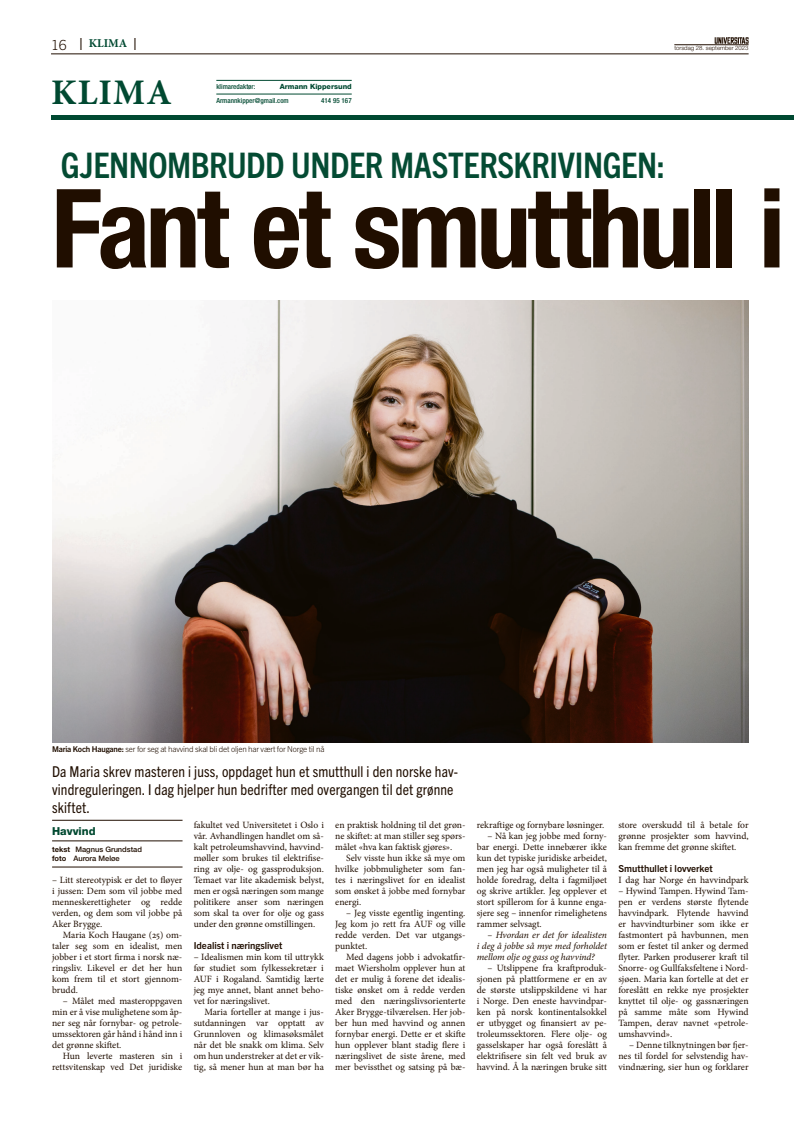
<style>
.page{position:relative;width:794px;height:1137px;background:#fff}
.page>*{position:absolute;margin:0;border:0;box-sizing:border-box;transform-origin:0 0}
.t1{font:700 condensed 109.5px "Helvetica Neue LT Std";letter-spacing:-.035em;color:#200e00}
.t2{font:700 36px "Minion Pro";letter-spacing:.03em;color:#004931}
.t3{font:700 condensed 35.3px "Trade Gothic Next LT Pro";letter-spacing:-.015em;color:#044b33}
.t4{font:condensed 15px/18px "Trade Gothic Next LT Pro";letter-spacing:.01em;color:#200e00}
.t5{font:300 14px "Trade Gothic Next LT Pro";color:#200e00}
.t6{font:700 12px "Minion Pro";color:#004931}
.t7{font:800 11px "Helvetica Neue LT Std";color:#004930}
.t8{font:9.6px/11px "Minion Pro";color:#200e00;text-align:justify}
.t9{font:italic 9.6px/11px "Minion Pro";letter-spacing:-.005em;color:#200e00;text-align:justify}
.t10{font:700 9.6px "Trade Gothic Next LT Pro";color:#200e00}
.t11{font:300 8px "Trade Gothic Next LT Pro";letter-spacing:-.02em;color:#200e00}
.t12{font:500 7.5px/9px "Helvetica Neue LT Std";color:#200e00}
.t13{font:800 7.2px "Helvetica Neue LT Std";color:#004931}
.t14{font:500 condensed 7px "Helvetica Neue LT Std";letter-spacing:.005em;color:#004931}
.t15{font:300 6px "Helvetica Neue LT Std";color:#200e00}
.s1{color:#200e00}
.s2{font-weight:700}
</style>
<div class="page">
<hr style="left:51px;top:116px;width:743px;height:4px;background:#004931">
<img style="left:52px;top:301px;width:696px;height:442px">
<svg style="left:714px;top:37px;width:34px;height:7px"></svg>
<hr style="left:674px;top:45px;width:74px;height:1px;background:#200e00">
<hr style="left:51px;top:54px;width:697px;height:1px;background:#200e00">
<hr style="left:216px;top:80px;width:136px;height:1px;background:#004931">
<hr style="left:216px;top:94px;width:136px;height:1px;background:#004931">
<hr style="left:52px;top:867px;width:130px;height:1px;background:#200e00">
<hr style="left:52px;top:820px;width:130px;height:1px;background:#200e00">
<hr style="left:52px;top:840px;width:130px;height:1px;background:#200e00">
<p class="t6" style="left:79px;top:35px;width:59px"><span class="s1">|</span> KLIMA <span class="s1">|</span></p>
<h3 class="t5" style="left:51px;top:35px;width:17px">16</h3>
<h2 class="t2" style="left:51px;top:67px;width:122px">KLIMA</h2>
<p class="t14" style="left:216px;top:83px;width:41px">klimaredaktør:</p>
<p class="t13" style="left:280px;top:82px;width:74px">Armann Kippersund</p>
<p class="t14" style="left:216px;top:96px;width:74px">Armannkipper@gmail.com</p>
<p class="t14" style="left:321px;top:96px;width:32px">414 95 167</p>
<p class="t15" style="left:674px;top:44px;width:76px">torsdag 28. september 2023</p>
<h3 class="t3" style="left:61px;top:141px;width:606px">GJENNOMBRUDD UNDER MASTERSKRIVINGEN:</h3>
<h1 class="t1" style="left:51px;top:162px;width:735px">Fant et smutthull i</h1>
<p class="t11" style="left:52px;top:744px;width:274px"><span class="s2">Maria Koch Haugane:</span> ser for seg at havvind skal bli det oljen har vært for Norge til nå</p>
<h3 class="t4" style="left:52px;top:761px;width:407px">Da Maria skrev masteren i juss, oppdaget hun et smutthull i den norske hav&shy;vindreguleringen. I dag hjelper hun bedrifter med overgangen til det grønne skiftet.</h3>
<p class="t7" style="left:52px;top:825px;width:45px">Havvind</p>
<p class="t12" style="left:52px;top:845px;width:91px"><span class="s2">tekst</span> Magnus Grundstad <span class="s2">foto</span> Aurora Meløe</p>
<p class="t8" style="left:52px;top:874px;width:132px">– Litt stereotypisk er det to fløyer i jussen: Dem som vil jobbe med menneskerettigheter og redde verden, og dem som vil jobbe på Aker Brygge.</p>
<p class="t8" style="left:52px;top:929px;width:132px;text-indent:11px">Maria Koch Haugane (25) om&shy;taler seg som en idealist, men jobber i et stort firma i norsk næ&shy;ringsliv. Likevel er det her hun kom frem til et stort gjennom&shy;brudd.</p>
<p class="t8" style="left:52px;top:995px;width:132px;text-indent:11px">– Målet med masteroppgaven min er å vise mulighetene som åp&shy;ner seg når fornybar- og petrole&shy;umssektoren går hånd i hånd inn i det grønne skiftet.</p>
<p class="t8" style="left:52px;top:1050px;width:132px;text-align:right">Hun leverte masteren sin i rettsvitenskap ved Det juridiske</p>
<p class="t8" style="left:194px;top:819px;width:132px">fakultet ved Universitetet i Oslo i vår. Avhandlingen handlet om så&shy;kalt petroleumshavvind, havvind&shy;møller som brukes til elektrifise&shy;ring av olje- og gassproduksjon.<br>Temaet var lite akademisk belyst, men er også næringen som mange politikere anser som næringen som skal ta over for olje og gass under den grønne omstillingen.</p>
<p class="t10" style="left:194px;top:938px;width:90px">Idealist i næringslivet</p>
<p class="t8" style="left:194px;top:951px;width:132px">– Idealismen min kom til uttrykk før studiet som fylkessekretær i AUF i Rogaland. Samtidig lærte jeg mye annet, blant annet beho&shy;vet for næringslivet.</p>
<p class="t8" style="left:194px;top:1006px;width:132px;text-indent:11px">Maria forteller at mange i jus&shy;sutdanningen var opptatt av Grunnloven og klimasøksmålet når det ble snakk om klima. Selv om hun understreker at det er vik&shy;tig, så mener hun at man bør ha</p>
<p class="t8" style="left:335px;top:819px;width:132px">en praktisk holdning til det grøn&shy;ne skiftet: at man stiller seg spørs&shy;målet «hva kan faktisk gjøres».</p>
<p class="t8" style="left:335px;top:852px;width:132px;text-indent:11px">Selv visste hun ikke så mye om hvilke jobbmuligheter som fan&shy;tes i næringslivet for en idealist som ønsket å jobbe med fornybar energi.</p>
<p class="t8" style="left:335px;top:907px;width:132px;text-indent:11px">– Jeg visste egentlig ingenting.<br>Jeg kom jo rett fra AUF og ville redde verden. Det var utgangs&shy;punktet.</p>
<p class="t8" style="left:335px;top:951px;width:132px;text-indent:11px">Med dagens jobb i advokatfir&shy;maet Wiersholm opplever hun at det er mulig å forene det idealis&shy;tiske ønsket om å redde verden med den næringslivsorienterte Aker Brygge-tilværelsen. Her job&shy;ber hun med havvind og annen fornybar energi. Dette er et skifte hun opplever blant stadig flere i næringslivet de siste årene, med mer bevissthet og satsing på bæ-</p>
<p class="t8" style="left:477px;top:819px;width:129px">rekraftige og fornybare løsninger.</p>
<p class="t8" style="left:477px;top:830px;width:132px;text-indent:11px">– Nå kan jeg jobbe med forny&shy;bar energi. Dette innebærer ikke kun det typiske juridiske arbeidet, men jeg har også muligheter til å holde foredrag, delta i fagmiljøet og skrive artikler. Jeg opplever et stort spillerom for å kunne enga&shy;sjere seg – innenfor rimelighetens rammer selvsagt.</p>
<p class="t9" style="left:477px;top:929px;width:132px;text-indent:11px">– Hvordan er det for idealisten i deg å jobbe så mye med forholdet mellom olje og gass og havvind?</p>
<p class="t8" style="left:477px;top:962px;width:132px;text-indent:11px">– Utslippene fra kraftproduk&shy;sjonen på plattformene er en av de største utslippskildene vi har i Norge. Den eneste havvindpar&shy;ken på norsk kontinentalsokkel er utbygget og finansiert av pe&shy;troleumssektoren. Flere olje- og gasselskaper har også foreslått å elektrifisere sin felt ved bruk av havvind. Å la næringen bruke sitt</p>
<p class="t8" style="left:618px;top:819px;width:132px">store overskudd til å betale for grønne prosjekter som havvind, kan fremme det grønne skiftet.</p>
<p class="t10" style="left:618px;top:861px;width:96px">Smutthullet i lovverket</p>
<p class="t8" style="left:618px;top:874px;width:132px">I dag har Norge én havvindpark</p>
<p class="t8" style="left:618px;top:885px;width:132px">– Hywind Tampen. Hywind Tam&shy;pen er verdens største flytende havvindpark. Flytende havvind er havvindturbiner som ikke er fastmontert på havbunnen, men som er festet til anker og dermed flyter. Parken produserer kraft til Snorre- og Gullfaksfeltene i Nord&shy;sjøen. Maria kan fortelle at det er foreslått en rekke nye prosjekter knyttet til olje- og gassnæringen på samme måte som Hywind Tampen, derav navnet «petrole&shy;umshavvind».</p>
<p class="t8" style="left:618px;top:1039px;width:132px;text-indent:11px">– Denne tilknytningen bør fjer&shy;nes til fordel for selvstendig hav&shy;vindnæring, sier hun og forklarer</p>
</div>
